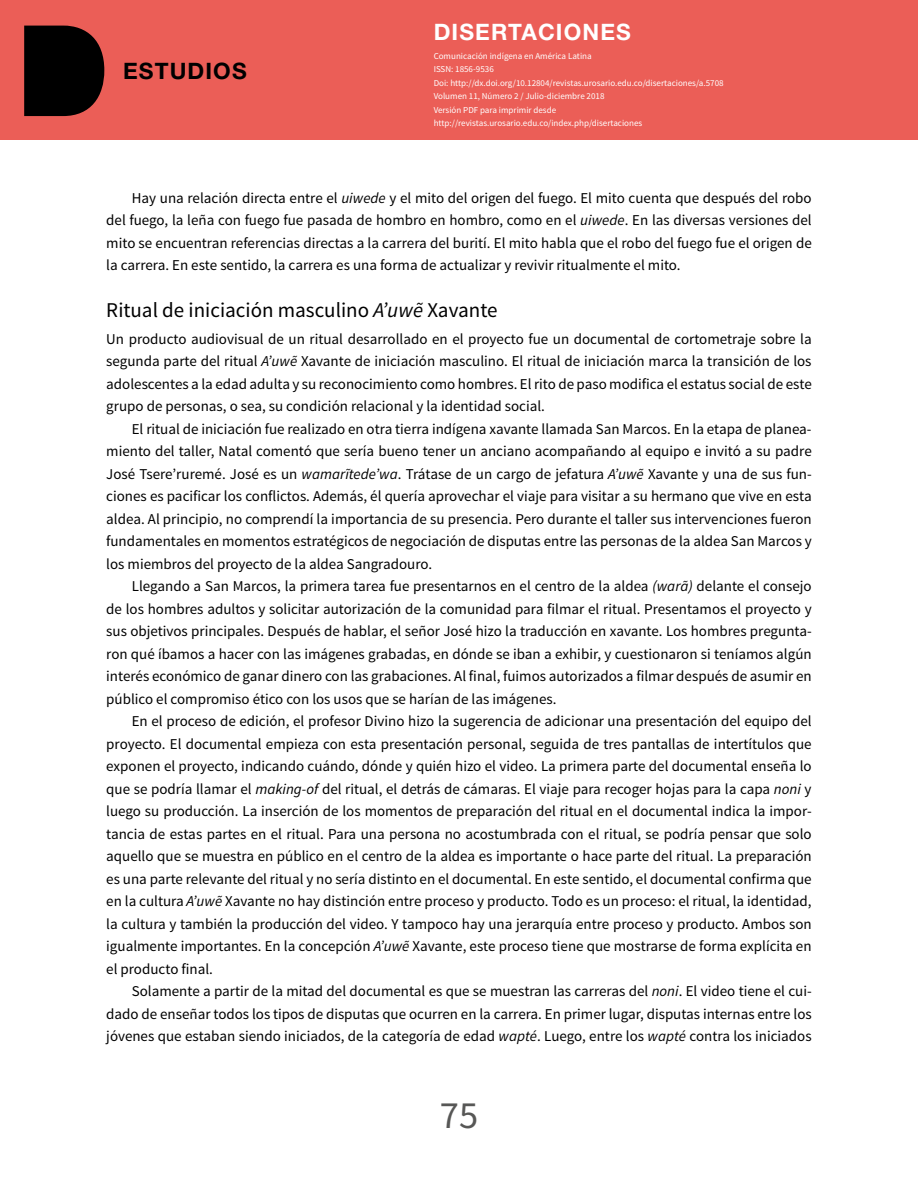
<style>
.page{position:relative;width:918px;height:1188px;background:#fff}
.page>*{position:absolute;margin:0;border:0;box-sizing:border-box;transform-origin:0 0}
.t1{font:38.4px "Source Sans Pro";color:#575756}
.t2{font:700 22.65px "Helvetica Neue LT Std";letter-spacing:.05em;color:#fff}
.t3{font:700 22.65px "Helvetica Neue LT Std";letter-spacing:.05em;color:#000}
.t4{font:21px "Source Sans Pro";color:#000}
.t5{font:15px/22.5px "Source Sans Pro";color:#000;text-align:justify}
.t6{font:9px/13.5px "Source Sans Pro";color:#fff}
.s1{font-style:inherit}
.s2{font-style:italic}
</style>
<div class="page">
<div style="left:0;top:0;width:918px;height:139px;background:#eb5e57"></div>
<svg style="left:24px;top:26px;width:80px;height:90px;background:#150807"></svg>
<h2 class="t3" style="left:123px;top:57px;width:125px">ESTUDIOS</h2>
<h2 class="t2" style="left:434px;top:18px;width:182px">DISERTACIONES</h2>
<p class="t6" style="left:434px;top:49px;width:292px">Comunicación indígena en América Latina<br><span class="s1">I SSN</span> : 1856-9536<br>Doi: http://dx.doi.org/10.12804/revistas.urosario.edu.co/disertaciones/a.5708<br>Volumen 11, Número 2 / Julio-diciembre 2018<br>Versión <span class="s1">PDF</span> para imprimir desde http://revistas.urosario.edu.co/index.php/disertaciones</p>
<p class="t5" style="left:106px;top:187px;width:707px;text-indent:26px">Hay una relación directa entre el <span class="s2">uiwede</span> y el mito del origen del fuego. El mito cuenta que después del robo del fuego, la leña con fuego fue pasada de hombro en hombro, como en el <span class="s2">uiwede</span>. En las diversas versiones del mito se encuentran referencias directas a la carrera del burití. El mito habla que el robo del fuego fue el origen de la carrera. En este sentido, la carrera es una forma de actualizar y revivir ritualmente el mito.</p>
<h3 class="t4" style="left:106px;top:297px;width:393px">Ritual de iniciación masculino <span class="s2">A’uwẽ</span> Xavante</h3>
<p class="t5" style="left:106px;top:328px;width:707px">Un producto audiovisual de un ritual desarrollado en el proyecto fue un documental de cortometraje sobre la segunda parte del ritual <span class="s2">A’uwẽ</span> Xavante de iniciación masculino. El ritual de iniciación marca la transición de los adolescentes a la edad adulta y su reconocimiento como hombres. El rito de paso modifica el estatus social de este grupo de personas, o sea, su condición relacional y la identidad social.</p>
<p class="t5" style="left:106px;top:418px;width:707px;text-indent:26px">El ritual de iniciación fue realizado en otra tierra indígena xavante llamada San Marcos. En la etapa de planea&shy;miento del taller, Natal comentó que sería bueno tener un anciano acompañando al equipo e invitó a su padre José Tsere’ruremé. José es un <span class="s2">wamarĩtede’wa</span>. Trátase de un cargo de jefatura <span class="s2">A’uwẽ</span> Xavante y una de sus fun&shy;ciones es pacificar los conflictos. Además, él quería aprovechar el viaje para visitar a su hermano que vive en esta aldea. Al principio, no comprendí la importancia de su presencia. Pero durante el taller sus intervenciones fueron fundamentales en momentos estratégicos de negociación de disputas entre las personas de la aldea San Marcos y los miembros del proyecto de la aldea Sangradouro.</p>
<p class="t5" style="left:106px;top:575px;width:707px;text-indent:26px">Llegando a San Marcos, la primera tarea fue presentarnos en el centro de la aldea <span class="s2">(warã)</span> delante el consejo de los hombres adultos y solicitar autorización de la comunidad para filmar el ritual. Presentamos el proyecto y sus objetivos principales. Después de hablar, el señor José hizo la traducción en xavante. Los hombres pregunta&shy;ron qué íbamos a hacer con las imágenes grabadas, en dónde se iban a exhibir, y cuestionaron si teníamos algún interés económico de ganar dinero con las grabaciones. Al final, fuimos autorizados a filmar después de asumir en público el compromiso ético con los usos que se harían de las imágenes.</p>
<p class="t5" style="left:106px;top:710px;width:707px;text-indent:26px">En el proceso de edición, el profesor Divino hizo la sugerencia de adicionar una presentación del equipo del proyecto. El documental empieza con esta presentación personal, seguida de tres pantallas de intertítulos que exponen el proyecto, indicando cuándo, dónde y quién hizo el video. La primera parte del documental enseña lo que se podría llamar el <span class="s2">making-of</span> del ritual, el detrás de cámaras. El viaje para recoger hojas para la capa <span class="s2">noni</span> y luego su producción. La inserción de los momentos de preparación del ritual en el documental indica la impor&shy;tancia de estas partes en el ritual. Para una persona no acostumbrada con el ritual, se podría pensar que solo aquello que se muestra en público en el centro de la aldea es importante o hace parte del ritual. La preparación es una parte relevante del ritual y no sería distinto en el documental. En este sentido, el documental confirma que en la cultura <span class="s2">A’uwẽ</span> Xavante no hay distinción entre proceso y producto. Todo es un proceso: el ritual, la identidad, la cultura y también la producción del video. Y tampoco hay una jerarquía entre proceso y producto. Ambos son igualmente importantes. En la concepción <span class="s2">A’uwẽ</span> Xavante, este proceso tiene que mostrarse de forma explícita en el producto final.</p>
<p class="t5" style="left:106px;top:980px;width:707px;text-indent:26px">Solamente a partir de la mitad del documental es que se muestran las carreras del <span class="s2">noni</span>. El video tiene el cui&shy;dado de enseñar todos los tipos de disputas que ocurren en la carrera. En primer lugar, disputas internas entre los jóvenes que estaban siendo iniciados, de la categoría de edad <span class="s2">wapté</span>. Luego, entre los <span class="s2">wapté</span> contra los iniciados</p>
<h1 class="t1" style="left:440px;top:1092px;width:40px">75</h1>
</div>
